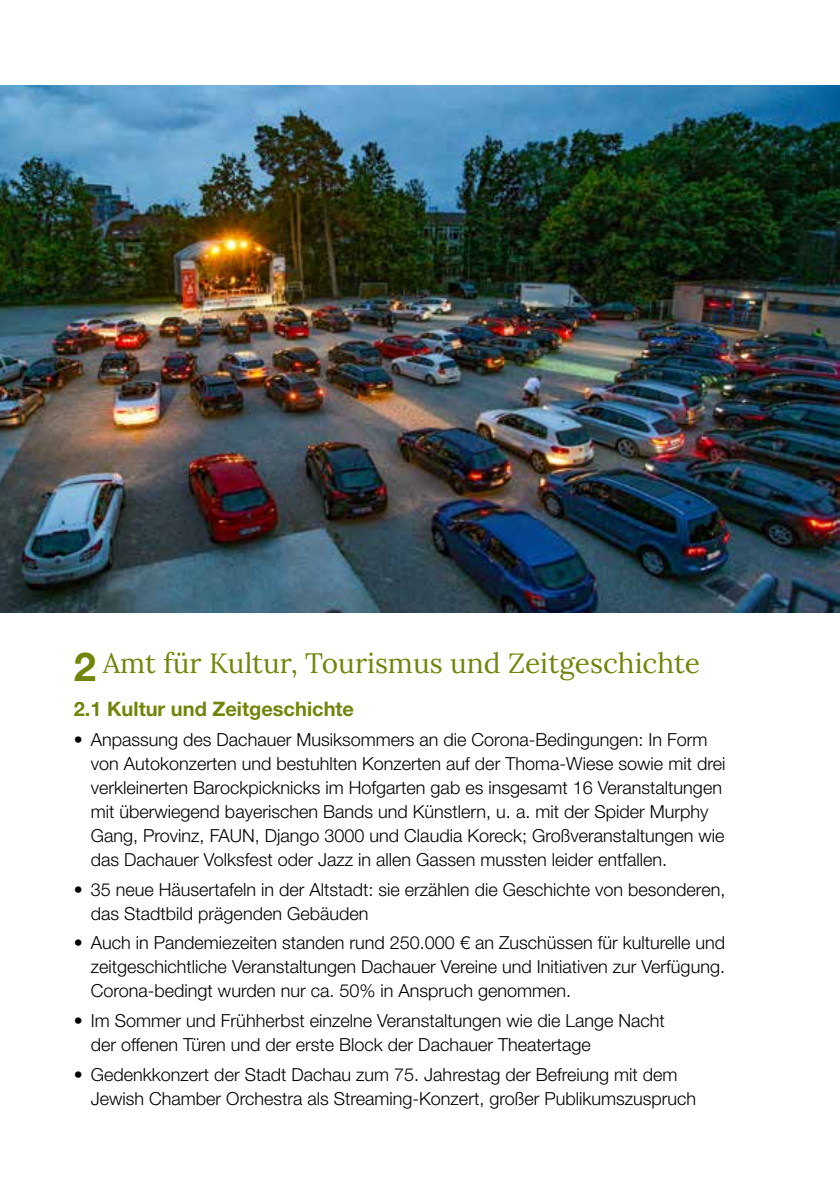
<style>
.page{position:relative;width:840px;height:1191px;background:#fff}
.page>*{position:absolute;margin:0;border:0;box-sizing:border-box;transform-origin:0 0}
.t1{font:28px "Lora";color:#6f860a}
.t2{font:700 20px "Helvetica Neue LT Pro";color:#6f860a}
.t3{font:300 18px/24px "Helvetica Neue LT Pro";color:#000}
.s1{font-family:"Helvetica Neue LT Pro";font-weight:700;font-size:40px}
</style>
<div class="page">
<img style="left:0;top:85px;width:839px;height:527px">
<h1 class="t1" style="left:74px;top:641px;width:627px"><span class="s1">2</span> Amt für Kultur, Tourismus und Zeitgeschichte</h1>
<p class="t2" style="left:74px;top:696px;width:282px">2.1 Kultur und Zeitgeschichte</p>
<p class="t3" style="left:91px;top:727px;width:635px;text-indent:-17px">• Anpassung des Dachauer Musiksommers an die Corona-Bedingungen: In Form von Autokonzerten und bestuhlten Konzerten auf der Thoma-Wiese sowie mit drei verkleinerten Barockpicknicks im Hofgarten gab es insgesamt 16 Veranstaltungen mit überwiegend bayerischen Bands und Künstlern, u. a. mit der Spider Murphy Gang, Provinz, FAUN, Django 3000 und Claudia Koreck; Großveranstaltungen wie das Dachauer Volksfest oder Jazz in allen Gassen mussten leider entfallen.</p>
<p class="t3" style="left:91px;top:876px;width:635px;text-indent:-17px">• 35 neue Häusertafeln in der Altstadt: sie erzählen die Geschichte von besonderen, das Stadtbild prägenden Gebäuden</p>
<p class="t3" style="left:91px;top:930px;width:635px;text-align:justify;text-indent:-17px">• Auch in Pandemiezeiten standen rund 250.000 € an Zuschüssen für kulturelle und zeitgeschichtliche Veranstaltungen Dachauer Vereine und Initiativen zur Verfügung.<br>Corona-bedingt wurden nur ca. 50% in Anspruch genommen.</p>
<p class="t3" style="left:91px;top:1008px;width:575px;text-indent:-17px">• Im Sommer und Frühherbst einzelne Veranstaltungen wie die Lange Nacht der offenen Türen und der erste Block der Dachauer Theatertage</p>
<p class="t3" style="left:91px;top:1061px;width:606px;text-indent:-17px">• Gedenkkonzert der Stadt Dachau zum 75. Jahrestag der Befreiung mit dem<br>Jewish Chamber Orchestra als Streaming-Konzert, großer Publikumszuspruch</p>
</div>
